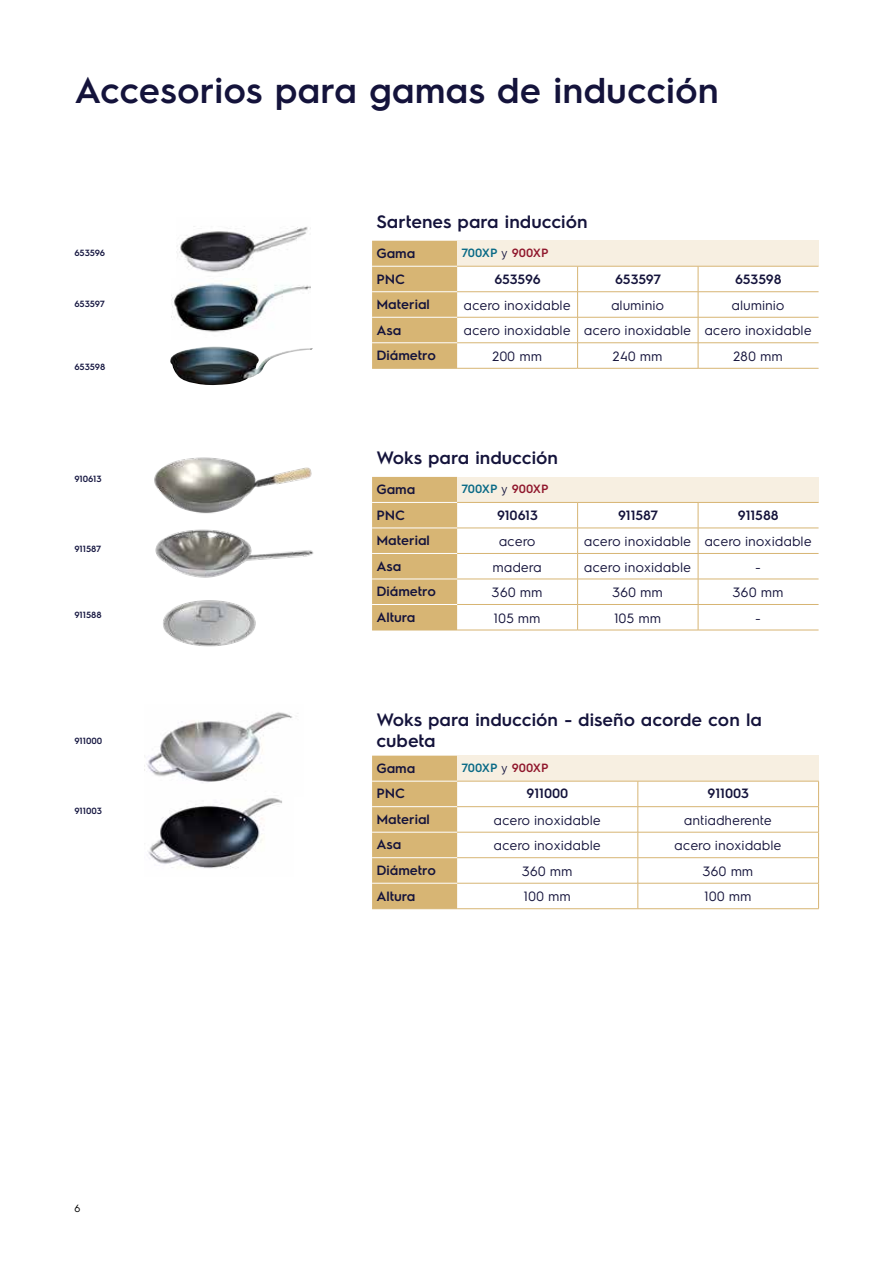
<style>
.page{position:relative;width:893px;height:1263px;background:#fff}
.page>*{position:absolute;margin:0;border:0;box-sizing:border-box;transform-origin:0 0}
.t1{font:600 36px "Electrolux Sans";color:#14133b}
.t2{font:600 18px/21px "Electrolux Sans";color:#14133b}
.t3{font:13.5px "Electrolux Sans";color:#14133b}
.t4{font:600 13.5px "Electrolux Sans";color:#14133b}
.t5{font:600 12px "Electrolux Sans";color:#096a86}
.t6{font:10.5px "Electrolux Sans";color:#000}
.t7{font:600 9px "Electrolux Sans";color:#161741}
.s1{font-weight:400;color:#161741}
.s2{color:#90172c}
</style>
<div class="page">
<img style="left:179px;top:226px;width:132px;height:47px">
<img style="left:171px;top:281px;width:140px;height:51px">
<img style="left:170px;top:347px;width:143px;height:39px">
<div style="left:372px;top:241px;width:85px;height:127px;background:#d7b574"></div>
<div style="left:457px;top:241px;width:362px;height:25px;background:#f7efe1"></div>
<hr style="left:372px;top:266px;width:85px;height:1px;background:#fff">
<hr style="left:372px;top:317px;width:85px;height:1px;background:#fff">
<hr style="left:457px;top:317px;width:121px;height:1px;background:#d7b574">
<hr style="left:578px;top:317px;width:120px;height:1px;background:#d7b574">
<hr style="left:698px;top:317px;width:121px;height:1px;background:#d7b574">
<hr style="left:372px;top:291px;width:85px;height:1px;background:#fff">
<hr style="left:698px;top:266px;width:121px;height:1px;background:#d7b574">
<hr style="left:578px;top:266px;width:120px;height:1px;background:#d7b574">
<svg style="left:698px;top:266px;width:1px;height:102px"></svg>
<hr style="left:457px;top:266px;width:121px;height:1px;background:#d7b574">
<svg style="left:577px;top:266px;width:1px;height:102px"></svg>
<hr style="left:457px;top:291px;width:121px;height:1px;background:#d7b574">
<hr style="left:578px;top:291px;width:120px;height:1px;background:#d7b574">
<hr style="left:698px;top:291px;width:121px;height:1px;background:#d7b574">
<hr style="left:457px;top:342px;width:121px;height:1px;background:#d7b574">
<hr style="left:578px;top:342px;width:120px;height:1px;background:#d7b574">
<hr style="left:698px;top:342px;width:121px;height:1px;background:#d7b574">
<hr style="left:457px;top:368px;width:121px;height:1px;background:#d7b574">
<hr style="left:578px;top:368px;width:120px;height:1px;background:#d7b574">
<hr style="left:698px;top:368px;width:121px;height:1px;background:#d7b574">
<hr style="left:372px;top:342px;width:85px;height:1px;background:#fff">
<hr style="left:372px;top:368px;width:85px;height:1px;background:#d7b574">
<div style="left:372px;top:477px;width:85px;height:153px;background:#d7b574"></div>
<div style="left:457px;top:477px;width:362px;height:25px;background:#f7efe1"></div>
<hr style="left:372px;top:502px;width:85px;height:1px;background:#fff">
<hr style="left:372px;top:553px;width:85px;height:1px;background:#fff">
<hr style="left:457px;top:553px;width:121px;height:1px;background:#d7b574">
<hr style="left:578px;top:553px;width:120px;height:1px;background:#d7b574">
<hr style="left:698px;top:553px;width:121px;height:1px;background:#d7b574">
<hr style="left:372px;top:528px;width:85px;height:1px;background:#fff">
<hr style="left:698px;top:502px;width:121px;height:1px;background:#d7b574">
<hr style="left:578px;top:502px;width:120px;height:1px;background:#d7b574">
<svg style="left:698px;top:503px;width:1px;height:127px"></svg>
<hr style="left:457px;top:502px;width:121px;height:1px;background:#d7b574">
<svg style="left:577px;top:503px;width:1px;height:127px"></svg>
<hr style="left:457px;top:528px;width:121px;height:1px;background:#d7b574">
<hr style="left:578px;top:528px;width:120px;height:1px;background:#d7b574">
<hr style="left:698px;top:528px;width:121px;height:1px;background:#d7b574">
<hr style="left:457px;top:579px;width:121px;height:1px;background:#d7b574">
<hr style="left:578px;top:579px;width:120px;height:1px;background:#d7b574">
<hr style="left:698px;top:579px;width:121px;height:1px;background:#d7b574">
<hr style="left:457px;top:604px;width:121px;height:1px;background:#d7b574">
<hr style="left:578px;top:604px;width:120px;height:1px;background:#d7b574">
<hr style="left:698px;top:604px;width:121px;height:1px;background:#d7b574">
<hr style="left:457px;top:630px;width:121px;height:1px;background:#d7b574">
<hr style="left:578px;top:630px;width:120px;height:1px;background:#d7b574">
<hr style="left:698px;top:630px;width:121px;height:1px;background:#d7b574">
<hr style="left:372px;top:579px;width:85px;height:1px;background:#fff">
<hr style="left:372px;top:604px;width:85px;height:1px;background:#fff">
<hr style="left:372px;top:630px;width:85px;height:1px;background:#d7b574">
<img style="left:154px;top:457px;width:158px;height:57px">
<img style="left:155px;top:529px;width:159px;height:49px">
<img style="left:163px;top:600px;width:93px;height:47px">
<div style="left:372px;top:756px;width:85px;height:152px;background:#d7b574"></div>
<div style="left:457px;top:756px;width:362px;height:25px;background:#f7efe1"></div>
<hr style="left:372px;top:781px;width:85px;height:1px;background:#fff">
<hr style="left:372px;top:832px;width:85px;height:1px;background:#fff">
<hr style="left:457px;top:832px;width:181px;height:1px;background:#d7b574">
<hr style="left:638px;top:832px;width:181px;height:1px;background:#d7b574">
<hr style="left:372px;top:806px;width:85px;height:1px;background:#fff">
<hr style="left:638px;top:781px;width:181px;height:1px;background:#d7b574">
<svg style="left:818px;top:781px;width:1px;height:127px"></svg>
<hr style="left:457px;top:781px;width:181px;height:1px;background:#d7b574">
<svg style="left:638px;top:781px;width:1px;height:127px"></svg>
<hr style="left:457px;top:806px;width:181px;height:1px;background:#d7b574">
<hr style="left:638px;top:806px;width:181px;height:1px;background:#d7b574">
<hr style="left:457px;top:857px;width:181px;height:1px;background:#d7b574">
<hr style="left:638px;top:857px;width:181px;height:1px;background:#d7b574">
<hr style="left:457px;top:883px;width:181px;height:1px;background:#d7b574">
<hr style="left:638px;top:883px;width:181px;height:1px;background:#d7b574">
<hr style="left:457px;top:908px;width:181px;height:1px;background:#d7b574">
<hr style="left:638px;top:908px;width:181px;height:1px;background:#d7b574">
<hr style="left:372px;top:857px;width:85px;height:1px;background:#fff">
<hr style="left:372px;top:883px;width:85px;height:1px;background:#fff">
<hr style="left:372px;top:908px;width:85px;height:1px;background:#d7b574">
<img style="left:146px;top:712px;width:147px;height:71px">
<img style="left:148px;top:798px;width:134px;height:71px">
<h1 class="t1" style="left:74px;top:66px;width:646px">Accesorios para gamas de inducción</h1>
<p class="t7" style="left:74px;top:247px;width:32px">653596</p>
<p class="t7" style="left:74px;top:297px;width:32px">653597</p>
<p class="t7" style="left:74px;top:361px;width:32px">653598</p>
<p class="t7" style="left:74px;top:473px;width:29px">910613</p>
<p class="t7" style="left:74px;top:542px;width:28px">911587</p>
<p class="t7" style="left:74px;top:609px;width:29px">911588</p>
<p class="t7" style="left:74px;top:734px;width:29px">911000</p>
<p class="t7" style="left:74px;top:804px;width:29px">911003</p>
<p class="t6" style="left:74px;top:1201px;width:8px">6</p>
<h2 class="t2" style="left:376px;top:210px;width:213px">Sartenes para inducción</h2>
<p class="t4" style="left:376px;top:244px;width:41px">Gama</p>
<p class="t5" style="left:461px;top:244px;width:89px">700XP <span class="s1">y</span> <span class="s2">900XP</span></p>
<p class="t4" style="left:376px;top:269px;width:30px">PNC</p>
<p class="t4" style="left:494px;top:269px;width:48px">653596</p>
<p class="t4" style="left:615px;top:269px;width:47px">653597</p>
<p class="t4" style="left:735px;top:269px;width:48px">653598</p>
<p class="t4" style="left:376px;top:295px;width:55px">Material</p>
<p class="t3" style="left:464px;top:296px;width:109px">acero inoxidable</p>
<p class="t3" style="left:611px;top:296px;width:55px">aluminio</p>
<p class="t3" style="left:732px;top:296px;width:55px">aluminio</p>
<p class="t4" style="left:376px;top:320px;width:26px">Asa</p>
<p class="t3" style="left:464px;top:321px;width:350px">acero inoxidable acero inoxidable acero inoxidable</p>
<p class="t4" style="left:376px;top:346px;width:61px">Diámetro</p>
<p class="t3" style="left:492px;top:347px;width:51px">200 mm</p>
<p class="t3" style="left:613px;top:347px;width:52px">240 mm</p>
<p class="t3" style="left:734px;top:347px;width:51px">280 mm</p>
<h2 class="t2" style="left:376px;top:446px;width:183px">Woks para inducción</h2>
<p class="t4" style="left:376px;top:480px;width:41px">Gama</p>
<p class="t5" style="left:461px;top:480px;width:89px">700XP <span class="s1">y</span> <span class="s2">900XP</span></p>
<p class="t4" style="left:376px;top:505px;width:30px">PNC</p>
<p class="t4" style="left:497px;top:505px;width:42px">910613</p>
<p class="t4" style="left:618px;top:505px;width:42px">911587</p>
<p class="t4" style="left:738px;top:505px;width:42px">911588</p>
<p class="t4" style="left:376px;top:531px;width:55px">Material</p>
<p class="t3" style="left:499px;top:532px;width:38px">acero</p>
<p class="t3" style="left:584px;top:532px;width:229px">acero inoxidable acero inoxidable</p>
<p class="t4" style="left:376px;top:556px;width:26px">Asa</p>
<p class="t3" style="left:493px;top:557px;width:51px">madera</p>
<p class="t3" style="left:584px;top:557px;width:109px">acero inoxidable</p>
<p class="t3" style="left:755px;top:557px;width:7px">-</p>
<p class="t4" style="left:376px;top:582px;width:61px">Diámetro</p>
<p class="t3" style="left:492px;top:583px;width:52px">360 mm</p>
<p class="t3" style="left:612px;top:583px;width:52px">360 mm</p>
<p class="t3" style="left:733px;top:583px;width:52px">360 mm</p>
<p class="t4" style="left:376px;top:608px;width:41px">Altura</p>
<p class="t3" style="left:494px;top:608px;width:49px">105 mm</p>
<p class="t3" style="left:614px;top:608px;width:49px">105 mm</p>
<p class="t3" style="left:755px;top:608px;width:7px">-</p>
<h2 class="t2" style="left:376px;top:707px;width:387px">Woks para inducción - diseño acorde con la cubeta</h2>
<p class="t4" style="left:376px;top:759px;width:41px">Gama</p>
<p class="t5" style="left:461px;top:759px;width:89px">700XP <span class="s1">y</span> <span class="s2">900XP</span></p>
<p class="t4" style="left:376px;top:784px;width:30px">PNC</p>
<p class="t4" style="left:527px;top:784px;width:43px">911000</p>
<p class="t4" style="left:708px;top:784px;width:43px">911003</p>
<p class="t4" style="left:376px;top:810px;width:55px">Material</p>
<p class="t3" style="left:494px;top:811px;width:109px">acero inoxidable</p>
<p class="t3" style="left:684px;top:811px;width:90px">antiadherente</p>
<p class="t4" style="left:376px;top:835px;width:26px">Asa</p>
<p class="t3" style="left:494px;top:836px;width:109px">acero inoxidable</p>
<p class="t3" style="left:675px;top:836px;width:109px">acero inoxidable</p>
<p class="t4" style="left:376px;top:861px;width:61px">Diámetro</p>
<p class="t3" style="left:522px;top:862px;width:52px">360 mm</p>
<p class="t3" style="left:703px;top:862px;width:52px">360 mm</p>
<p class="t4" style="left:376px;top:886px;width:41px">Altura</p>
<p class="t3" style="left:524px;top:887px;width:49px">100 mm</p>
<p class="t3" style="left:705px;top:887px;width:49px">100 mm</p>
</div>
